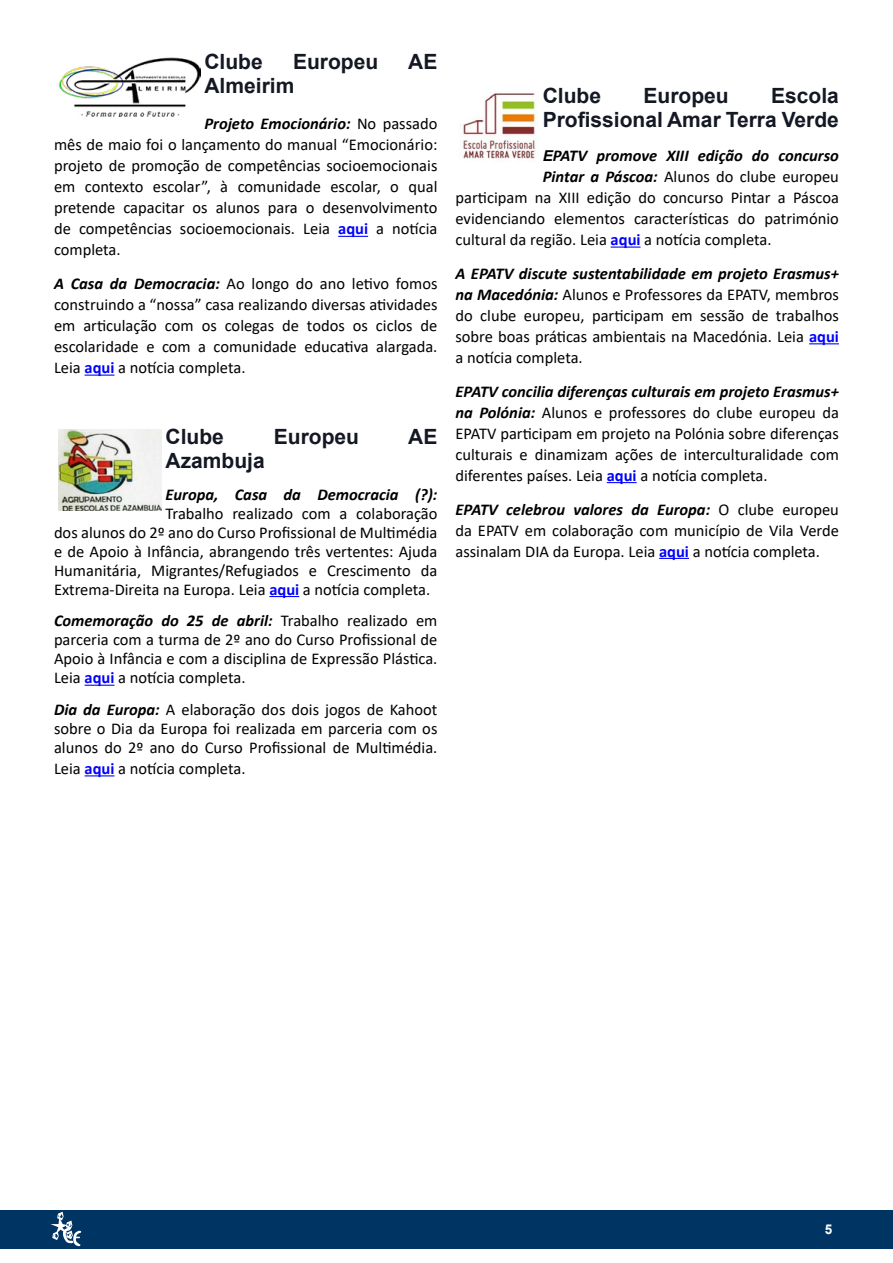
<style>
.page{position:relative;width:893px;height:1263px;background:#fff}
.page>*{position:absolute;margin:0;border:0;box-sizing:border-box;transform-origin:0 0}
.t1{font:700 21px/24.2px "Arial";color:#141823;text-align:right}
.t2{font:16.5px/21px "Calibri";color:#000;text-align:justify}
.t3{font:italic 700 16.5px "Calibri";color:#000}
.t4{font:700 13.5px "Arial";color:#fff}
.s1{font-weight:700;font-style:italic}
.s2{font-weight:700;color:#00f}
.s3{font-family:"Arial";font-size:15px}
</style>
<div class="page">
<div style="left:0;top:1211px;width:893px;height:38px;background:#003463"></div>
<svg style="left:48px;top:1210px;width:34px;height:37px"></svg>
<hr style="left:338px;top:236px;width:30px;height:1px;background:#00f">
<svg style="left:85px;top:375px;width:29px;height:1px"></svg>
<hr style="left:269px;top:596px;width:30px;height:1px;background:#00f">
<svg style="left:85px;top:685px;width:29px;height:1px"></svg>
<svg style="left:85px;top:775px;width:29px;height:1px"></svg>
<img style="left:58px;top:57px;width:142px;height:60px">
<img style="left:58px;top:429px;width:103px;height:82px">
<svg style="left:611px;top:247px;width:29px;height:1px"></svg>
<hr style="left:809px;top:343px;width:30px;height:1px;background:#00f">
<hr style="left:607px;top:482px;width:30px;height:1px;background:#00f">
<hr style="left:659px;top:558px;width:30px;height:1px;background:#00f">
<img style="left:462px;top:93px;width:74px;height:66px">
<p class="t1" style="left:204px;top:50px;width:60px">Clube</p>
<p class="t1" style="left:293px;top:50px;width:87px">Europeu</p>
<p class="t1" style="left:408px;top:50px;width:31px">AE</p>
<p class="t1" style="left:204px;top:74px;width:91px">Almeirim</p>
<p class="t2" style="left:54px;top:113px;width:385px;text-indent:150px"><span class="s1">Projeto Emocionário:</span> No passado mês de maio foi o lançamento do manual “Emocionário: projeto de promoção de competências socioemocionais em contexto escolar”, à comunidade escolar, o qual pretende capacitar os alunos para o desenvolvimento de competências socioemocionais. Leia <span class="s2">aqui</span> a notícia completa.</p>
<p class="t2" style="left:54px;top:273px;width:385px"><span class="s1">A Casa da Democracia:</span> Ao longo do ano letivo fomos construindo a “nossa” casa realizando diversas atividades em articulação com os colegas de todos os ciclos de escolaridade e com a comunidade educativa alargada.<br>Leia <span class="s2">aqui</span> a notícia completa.</p>
<p class="t1" style="left:166px;top:425px;width:60px">Clube</p>
<p class="t1" style="left:274px;top:425px;width:87px">Europeu</p>
<p class="t1" style="left:408px;top:425px;width:31px">AE</p>
<p class="t1" style="left:166px;top:449px;width:101px">Azambuja</p>
<p class="t3" style="left:166px;top:483px;width:273px">Europa, Casa da Democracia (?):</p>
<p class="t2" style="left:54px;top:503px;width:385px;line-height:19px;text-indent:112px">Trabalho realizado com a colaboração dos alunos do 2º ano do Curso Profissional de Multimédia e de Apoio à Infância, abrangendo três vertentes: Ajuda Humanitária, Migrantes/Refugiados e Crescimento da Extrema-Direita na Europa. Leia <span class="s2">aqui</span> a notícia completa.</p>
<p class="t2" style="left:54px;top:611px;width:385px;line-height:19px"><span class="s1">Comemoração do 25 de abril:</span> Trabalho realizado em parceria com a turma de 2º ano do Curso Profissional de Apoio à Infância e com a disciplina de Expressão Plástica.<br>Leia <span class="s2">aqui</span> a notícia completa.</p>
<p class="t2" style="left:54px;top:700px;width:385px;line-height:18.9px"><span class="s1">Dia da Europa:</span> A elaboração dos dois jogos de Kahoot sobre o Dia da Europa foi realizada em parceria com os alunos do 2º ano do Curso Profissional de Multimédia.</p>
<p class="t2" style="left:54px;top:758px;width:193px">Leia <span class="s2">aqui</span> a notícia completa.</p>
<p class="t1" style="left:543px;top:84px;width:60px">Clube</p>
<p class="t1" style="left:644px;top:84px;width:87px">Europeu</p>
<p class="t1" style="left:543px;top:84px;width:298px">Escola<br>Profissional Amar Terra Verde</p>
<p class="t3" style="left:543px;top:144px;width:298px"><span class="s3">E</span>PATV promove XIII edição do concurso</p>
<p class="t2" style="left:543px;top:166px;width:298px"><span class="s1">Pintar a Páscoa:</span> Alunos do clube europeu</p>
<p class="t2" style="left:455px;top:187px;width:385px">participam na XIII edição do concurso Pintar a Páscoa</p>
<p class="t2" style="left:455px;top:208px;width:385px">evidenciando elementos características do património</p>
<p class="t2" style="left:455px;top:229px;width:318px">cultural da região. Leia <span class="s2">aqui</span> a notícia completa.</p>
<p class="t2" style="left:455px;top:263px;width:385px"><span class="s1">A EPATV discute sustentabilidade em projeto Erasmus+ na Macedónia:</span> Alunos e Professores da EPATV, membros do clube europeu, participam em sessão de trabalhos sobre boas práticas ambientais na Macedónia. Leia <span class="s2">aqui </span>a notícia completa.</p>
<p class="t2" style="left:455px;top:380px;width:385px"><span class="s1">EPATV concilia diferenças culturais em projeto Erasmus+ na Polónia:</span> Alunos e professores do clube europeu da EPATV participam em projeto na Polónia sobre diferenças culturais e dinamizam ações de interculturalidade com diferentes países. Leia <span class="s2">aqui</span> a notícia completa.</p>
<p class="t2" style="left:455px;top:498px;width:385px"><span class="s1">EPATV celebrou valores da Europa:</span> O clube europeu da EPATV em colaboração com município de Vila Verde assinalam DIA da Europa. Leia <span class="s2">aqui</span> a notícia completa.</p>
<p class="t4" style="left:825px;top:1219px;width:9px">5</p>
</div>
